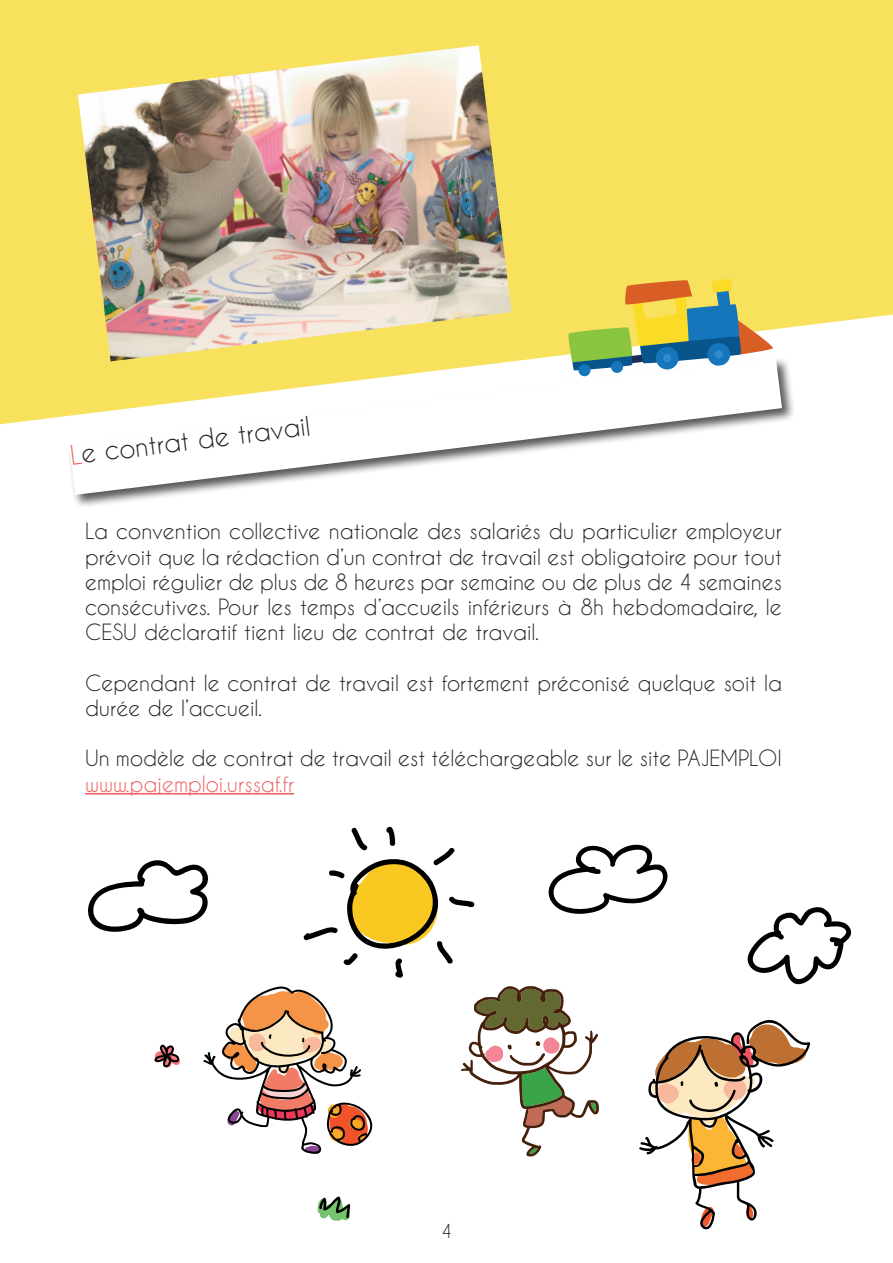
<style>
.page{position:relative;width:893px;height:1263px;background:#fff}
.page>*{position:absolute;margin:0;border:0;box-sizing:border-box;transform-origin:0 0}
.t1{font:25.5px "Caviar Dreams";color:#231f20}
.t2{font:21px/25.2px "Caviar Dreams";color:#231f20;text-align:justify}
.t3{font:21px "Caviar Dreams";color:#f05c5d}
.t4{font:18px "Caviar Dreams";color:#231f20}
.s1{color:#f05c5d}
</style>
<div class="page">
<div style="left:0;top:0;width:893px;height:424px;background:#f8e15c"></div>
<div style="left:68px;top:356px;width:727px;height:152px;background:#231f20;opacity:.75"></div>
<svg style="left:69px;top:358px;width:713px;height:137px"></svg>
<hr style="left:85px;top:793px;width:209px;height:1px;background:#f05c5d">
<svg style="left:303px;top:826px;width:172px;height:152px"></svg>
<svg style="left:747px;top:907px;width:105px;height:78px"></svg>
<svg style="left:88px;top:860px;width:120px;height:72px"></svg>
<svg style="left:548px;top:844px;width:120px;height:70px"></svg>
<svg style="left:154px;top:1044px;width:26px;height:24px"></svg>
<svg style="left:203px;top:986px;width:170px;height:168px"></svg>
<svg style="left:317px;top:1196px;width:34px;height:25px"></svg>
<svg style="left:461px;top:986px;width:138px;height:171px"></svg>
<img style="left:78px;top:45px;width:434px;height:316px">
<svg style="left:611px;top:360px;width:12px;height:13px"></svg>
<svg style="left:578px;top:364px;width:13px;height:13px"></svg>
<svg style="left:568px;top:278px;width:206px;height:93px;background:#b5b871"></svg>
<div style="left:714px;top:350px;width:9px;height:9px;background:#2f8aca;border-radius:50%"></div>
<svg style="left:639px;top:1020px;width:171px;height:210px"></svg>
<p class="t1" style="left:68px;top:440px;width:243px;rotate:-7deg"><span class="s1">L</span>e contrat de travail</p>
<p class="t2" style="left:85px;top:518px;width:698px">La convention collective nationale des salariés du particulier employeur prévoit que la rédaction d’un contrat de travail est obligatoire pour tout emploi régulier de plus de 8 heures par semaine ou de plus de 4 semaines consécutives. Pour les temps d’accueils inférieurs à 8h hebdomadaire, le CESU déclaratif tient lieu de contrat de travail.</p>
<p class="t2" style="left:85px;top:670px;width:698px">Cependant le contrat de travail est fortement préconisé quelque soit la durée de l’accueil.</p>
<p class="t2" style="left:85px;top:745px;width:698px">Un modèle de contrat de travail est téléchargeable sur le site PAJEMPLOI</p>
<p class="t3" style="left:85px;top:771px;width:211px">www.pajemploi.urssaf.fr</p>
<p class="t4" style="left:441px;top:1220px;width:12px">4</p>
</div>
